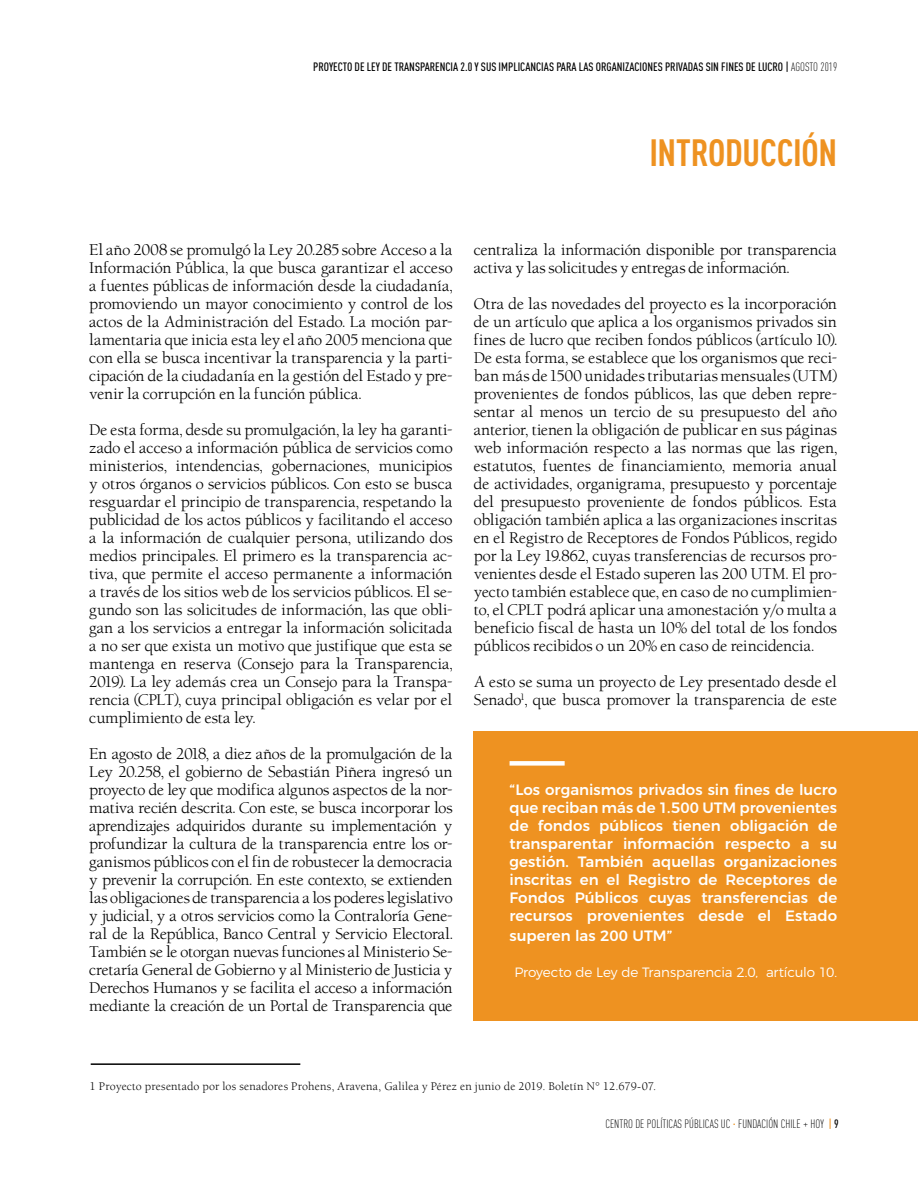
<style>
.page{position:relative;width:918px;height:1188px;background:#fff}
.page>*{position:absolute;margin:0;border:0;box-sizing:border-box;transform-origin:0 0}
.t1{font:700 condensed 37.5px "DIN Pro";letter-spacing:-.01em;color:#ee9221}
.t2{font:15px/18px "Berkeley Oldstyle";letter-spacing:-.015em;color:#000;text-align:justify}
.t3{font:500 15px/18px "Montserrat";color:#fff;text-align:justify}
.t4{font:300 13.5px "Montserrat";letter-spacing:-.01em;color:#fff}
.t5{font:500 condensed 12px "DIN Pro";color:#000}
.t6{font:12px "Berkeley Std";letter-spacing:.015em;color:#000}
.t7{font:300 condensed 12px "DIN Pro";color:#000}
.s1{font-weight:300}
.s2{color:#ee9221}
.s3{font-weight:500;color:#ee9221}
.s4{font-weight:500}
</style>
<div class="page">
<div style="left:474px;top:731px;width:444px;height:289px;background:#ee9221"></div>
<div style="left:510px;top:761px;width:55px;height:5px;background:#fff"></div>
<hr style="left:91px;top:1063px;width:209px;height:2px;background:#000">
<p class="t5" style="left:313px;top:58px;width:525px">PROYECTO DE LEY DE TRANSPARENCIA 2.0 Y SUS IMPLICANCIAS PARA LAS ORGANIZACIONES PRIVADAS SIN FINES DE LUCRO | <span class="s1">AGOSTO 2019</span></p>
<h1 class="t1" style="left:649px;top:124px;width:189px">INTRODUCCIÓN</h1>
<p class="t2" style="left:89px;top:241px;width:365px">El año 2008 se promulgó la Ley 20.285 sobre Acceso a la Información Pública, la que busca garantizar el acceso a fuentes públicas de información desde la ciudadanía, promoviendo un mayor conocimiento y control de los actos de la Administración del Estado. La moción par&shy;lamentaria que inicia esta ley el año 2005 menciona que con ella se busca incentivar la transparencia y la parti&shy;cipación de la ciudadanía en la gestión del Estado y pre&shy;venir la corrupción en la función pública.</p>
<p class="t2" style="left:89px;top:421px;width:365px">De esta forma, desde su promulgación, la ley ha garanti&shy;zado el acceso a información pública de servicios como ministerios, intendencias, gobernaciones, municipios y otros órganos o servicios públicos. Con esto se busca resguardar el principio de transparencia, respetando la publicidad de los actos públicos y facilitando el acceso a la información de cualquier persona, utilizando dos medios principales. El primero es la transparencia ac&shy;tiva, que permite el acceso permanente a información a través de los sitios web de los servicios públicos. El se&shy;gundo son las solicitudes de información, las que obli&shy;gan a los servicios a entregar la información solicitada a no ser que exista un motivo que justifique que esta se mantenga en reserva (Consejo para la Transparencia, 2019). La ley además crea un Consejo para la Transpa&shy;rencia (CPLT), cuya principal obligación es velar por el cumplimiento de esta ley.</p>
<p class="t2" style="left:89px;top:745px;width:365px">En agosto de 2018, a diez años de la promulgación de la Ley 20.258, el gobierno de Sebastián Piñera ingresó un proyecto de ley que modifica algunos aspectos de la nor&shy;mativa recién descrita. Con este, se busca incorporar los aprendizajes adquiridos durante su implementación y profundizar la cultura de la transparencia entre los or&shy;ganismos públicos con el fin de robustecer la democracia y prevenir la corrupción. En este contexto, se extienden las obligaciones de transparencia a los poderes legislativo y judicial, y a otros servicios como la Contraloría Gene&shy;ral de la República, Banco Central y Servicio Electoral.<br>También se le otorgan nuevas funciones al Ministerio Se&shy;cretaría General de Gobierno y al Ministerio de Justicia y Derechos Humanos y se facilita el acceso a información mediante la creación de un Portal de Transparencia que</p>
<p class="t2" style="left:474px;top:241px;width:365px">centraliza la información disponible por transparencia activa y las solicitudes y entregas de información.</p>
<p class="t2" style="left:474px;top:295px;width:365px">Otra de las novedades del proyecto es la incorporación de un artículo que aplica a los organismos privados sin fines de lucro que reciben fondos públicos (artículo 10).<br>De esta forma, se establece que los organismos que reci&shy;ban más de 1500 unidades tributarias mensuales (UTM) provenientes de fondos públicos, las que deben repre&shy;sentar al menos un tercio de su presupuesto del año anterior, tienen la obligación de publicar en sus páginas web información respecto a las normas que las rigen, estatutos, fuentes de financiamiento, memoria anual de actividades, organigrama, presupuesto y porcentaje del presupuesto proveniente de fondos públicos. Esta obligación también aplica a las organizaciones inscritas en el Registro de Receptores de Fondos Públicos, regido por la Ley 19.862, cuyas transferencias de recursos pro&shy;venientes desde el Estado superen las 200 UTM. El pro&shy;yecto también establece que, en caso de no cumplimien&shy;to, el CPLT podrá aplicar una amonestación y/o multa a beneficio fiscal de hasta un 10% del total de los fondos públicos recibidos o un 20% en caso de reincidencia.</p>
<p class="t2" style="left:474px;top:673px;width:365px">A esto se suma un proyecto de Ley presentado desde el<br>Senado<sup>1</sup>, que busca promover la transparencia de este</p>
<p class="t3" style="left:510px;top:780px;width:329px">“Los organismos privados sin fines de lucro que reciban más de 1.500 UTM provenientes de fondos públicos tienen obligación de transparentar información respecto a su gestión. También aquellas organizaciones inscritas en el Registro de Receptores de Fondos Públicos cuyas transferencias de recursos provenientes desde el Estado</p>
<p class="t3" style="left:510px;top:926px;width:164px">superen las 200 UTM”</p>
<p class="t4" style="left:514px;top:962px;width:324px">Proyecto de Ley de Transparencia 2.0, artículo 10.</p>
<p class="t6" style="left:90px;top:1079px;width:568px">1 Proyecto presentado por los senadores Prohens, Aravena, Galilea y Pérez en junio de 2019. Boletín N° 12.679-07.</p>
<p class="t7" style="left:605px;top:1115px;width:235px">CENTRO DE POLÍTICAS PÚBLICAS UC <span class="s2">·</span> FUNDACIÓN CHILE + HOY <span class="s3">|</span> <span class="s4">9</span></p>
</div>
